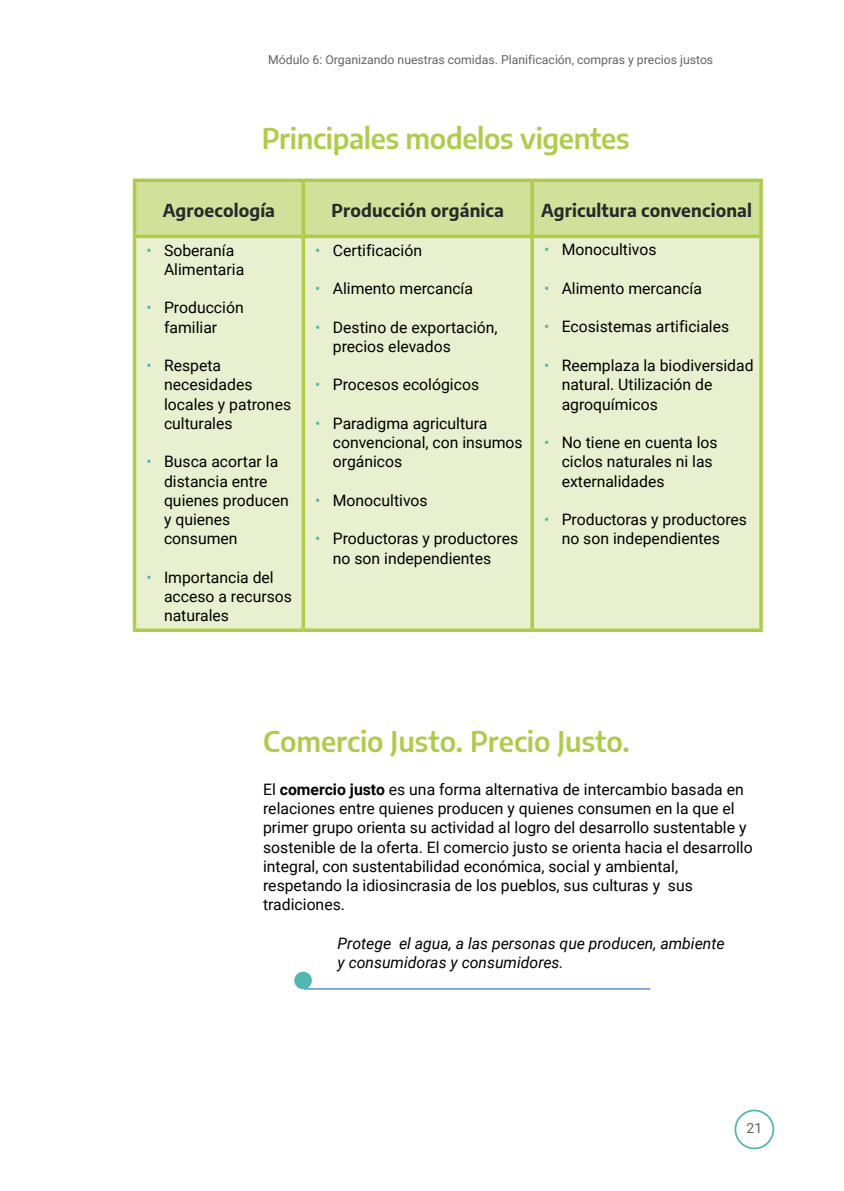
<style>
.page{position:relative;width:844px;height:1191px;background:#fff}
.page>*{position:absolute;margin:0;border:0;box-sizing:border-box;transform-origin:0 0}
.t1{font:600 28px "Encode Sans";letter-spacing:-.01em;color:#afcc46}
.t2{font:700 17.5px "Encode Sans";letter-spacing:.01em;color:#252b2d}
.t3{font:15.75px/19.2px "Roboto";color:#000}
.t4{font:italic 15.75px/19.2px "Roboto";color:#000}
.t5{font:14px "Roboto";color:#646363}
.t6{font:12.25px "Roboto";color:#646363}
.s1{color:#4fb8b1}
.s2{font-weight:700}
</style>
<div class="page">
<div style="left:734px;top:1109px;width:40px;height:40px;border:2px solid #4fb8b1;border-radius:50%"></div>
<div style="left:136px;top:182px;width:623px;height:53px;background:#d2e199"></div>
<div style="left:136px;top:238px;width:623px;height:390px;background:#e9f0cf"></div>
<hr style="left:532px;top:179px;width:230px;height:3px;background:#afcc46">
<hr style="left:759px;top:182px;width:3px;height:53px;background:#afcc46">
<hr style="left:532px;top:235px;width:230px;height:3px;background:#afcc46">
<hr style="left:759px;top:238px;width:3px;height:390px;background:#afcc46">
<svg style="left:532px;top:628px;width:230px;height:4px"></svg>
<hr style="left:303px;top:179px;width:229px;height:3px;background:#afcc46">
<svg style="left:530px;top:182px;width:4px;height:53px"></svg>
<hr style="left:303px;top:235px;width:229px;height:3px;background:#afcc46">
<svg style="left:530px;top:238px;width:4px;height:390px;background:#b6d056"></svg>
<svg style="left:303px;top:628px;width:229px;height:4px"></svg>
<hr style="left:133px;top:179px;width:170px;height:3px;background:#afcc46">
<hr style="left:133px;top:182px;width:3px;height:53px;background:#afcc46">
<svg style="left:301px;top:182px;width:4px;height:53px"></svg>
<hr style="left:133px;top:235px;width:170px;height:3px;background:#afcc46">
<hr style="left:133px;top:238px;width:3px;height:390px;background:#afcc46">
<svg style="left:301px;top:238px;width:4px;height:390px;background:#b7d15a"></svg>
<svg style="left:133px;top:628px;width:170px;height:4px"></svg>
<hr style="left:304px;top:988px;width:346px;height:1px;background:#4781c1">
<div style="left:294px;top:971px;width:18px;height:18px;background:#4fb8b1;border-radius:50%"></div>
<p class="t6" style="left:268px;top:51px;width:446px">Módulo 6: Organizando nuestras comidas. Planificación, compras y precios justos</p>
<h1 class="t1" style="left:262px;top:119px;width:369px">Principales modelos vigentes</h1>
<p class="t2" style="left:163px;top:198px;width:114px">Agroecología</p>
<p class="t2" style="left:331px;top:198px;width:174px">Producción orgánica</p>
<p class="t2" style="left:541px;top:198px;width:212px">Agricultura convencional</p>
<p class="t3" style="left:164px;top:240px;width:82px;text-indent:-17px"><span class="s1">•</span> Soberanía<br>Alimentaria</p>
<p class="t3" style="left:146px;top:297px;width:99px;text-align:center"><span class="s1">•</span> Producción familiar</p>
<p class="t3" style="left:164px;top:355px;width:129px;text-indent:-17px"><span class="s1">•</span> Respeta necesidades locales y patrones culturales</p>
<p class="t3" style="left:164px;top:451px;width:126px;text-indent:-17px"><span class="s1">•</span> Busca acortar la distancia entre quienes producen y quienes consumen</p>
<p class="t3" style="left:164px;top:567px;width:129px;text-indent:-17px"><span class="s1">•</span> Importancia del acceso a recursos naturales</p>
<p class="t3" style="left:315px;top:240px;width:108px"><span class="s1">•</span> Certificación</p>
<p class="t3" style="left:315px;top:278px;width:159px"><span class="s1">•</span> Alimento mercancía</p>
<p class="t3" style="left:333px;top:317px;width:166px;text-indent:-17px"><span class="s1">•</span> Destino de exportación, precios elevados</p>
<p class="t3" style="left:315px;top:374px;width:165px"><span class="s1">•</span> Procesos ecológicos</p>
<p class="t3" style="left:333px;top:413px;width:191px;text-indent:-17px"><span class="s1">•</span> Paradigma agricultura convencional, con insumos orgánicos</p>
<p class="t3" style="left:315px;top:490px;width:114px"><span class="s1">•</span> Monocultivos</p>
<p class="t3" style="left:333px;top:528px;width:187px;text-indent:-17px"><span class="s1">•</span> Productoras y productores no son independientes</p>
<p class="t3" style="left:544px;top:240px;width:114px"><span class="s1">•</span> Monocultivos</p>
<p class="t3" style="left:544px;top:278px;width:159px"><span class="s1">•</span> Alimento mercancía</p>
<p class="t3" style="left:544px;top:317px;width:186px"><span class="s1">•</span> Ecosistemas artificiales</p>
<p class="t3" style="left:561px;top:355px;width:193px;text-indent:-17px"><span class="s1">•</span> Reemplaza la biodiversidad natural. Utilización de agroquímicos</p>
<p class="t3" style="left:561px;top:432px;width:157px;text-indent:-17px"><span class="s1">•</span> No tiene en cuenta los ciclos naturales ni las externalidades</p>
<p class="t3" style="left:561px;top:509px;width:187px;text-indent:-17px"><span class="s1">•</span> Productoras y productores no son independientes</p>
<h1 class="t1" style="left:263px;top:721px;width:368px">Comercio Justo. Precio Justo.</h1>
<p class="t3" style="left:263px;top:779px;width:491px">El <span class="s2">comercio justo</span> es una forma alternativa de intercambio basada en relaciones entre quienes producen y quienes consumen en la que el primer grupo orienta su actividad al logro del desarrollo sustentable y sostenible de la oferta. El comercio justo se orienta hacia el desarrollo integral, con sustentabilidad económica, social y ambiental, respetando la idiosincrasia de los pueblos, sus culturas y sus tradiciones.</p>
<p class="t4" style="left:337px;top:933px;width:388px">Protege el agua, a las personas que producen, ambiente y consumidoras y consumidores.</p>
<p class="t5" style="left:746px;top:1118px;width:17px">21</p>
</div>
